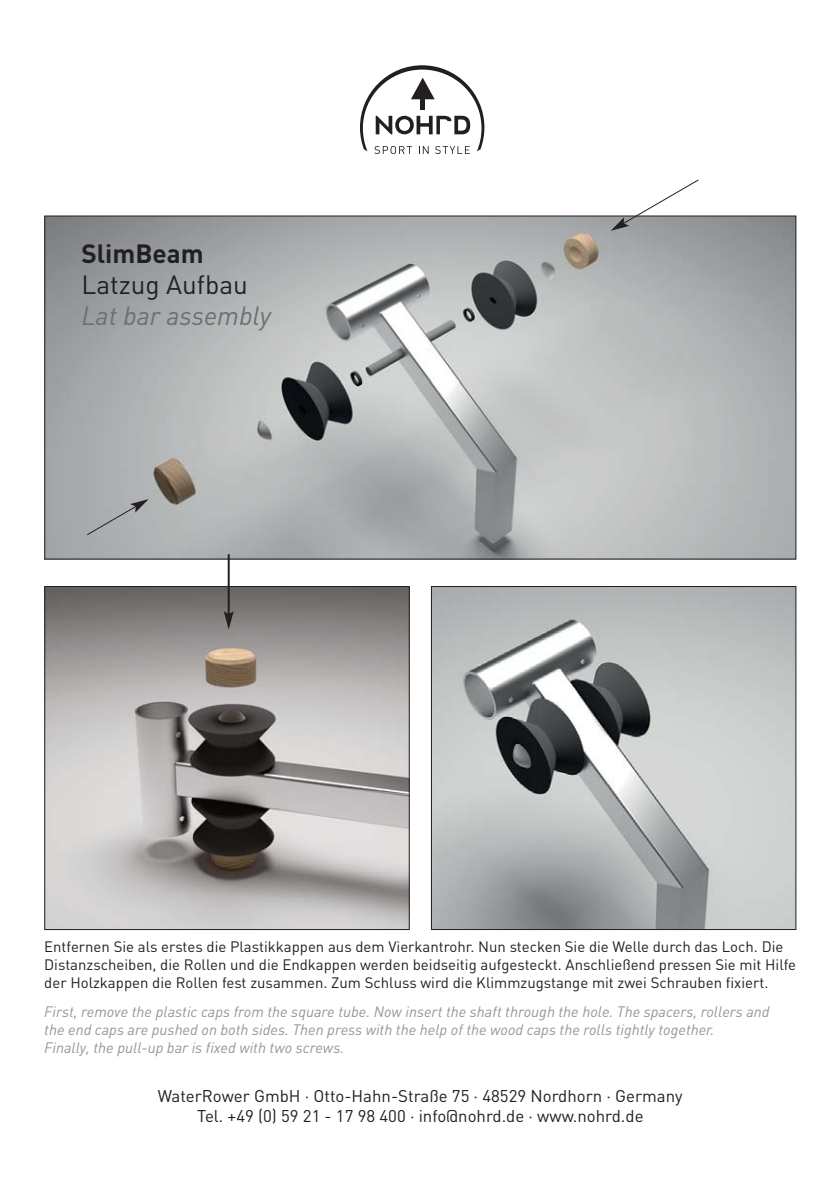
<style>
.page{position:relative;width:840px;height:1191px;background:#fff}
.page>*{position:absolute;margin:0;border:0;box-sizing:border-box;transform-origin:0 0}
.t1{font:italic 26.2px "DIN";color:#6d6e70}
.t2{font:26.2px "DIN";color:#231f20}
.t3{font:700 26.2px "DIN";color:#231f20}
.t4{font:16.8px/20.2px "DIN";color:#231f20;text-align:center}
.t5{font:15px/18px "DIN";color:#231f20}
.t6{font:italic 15px/18px "DIN";color:#939598}
</style>
<div class="page">
<img style="left:46px;top:217px;width:748px;height:340px">
<img style="left:46px;top:588px;width:361px;height:340px">
<div style="left:44px;top:586px;width:365px;height:344px;border:1px solid #231f20"></div>
<img style="left:432px;top:588px;width:362px;height:340px">
<div style="left:430px;top:586px;width:366px;height:344px;border:1px solid #231f20"></div>
<svg style="left:360px;top:65px;width:124px;height:89px"></svg>
<div style="left:420px;top:99px;width:5px;height:11px;background:#231f20"></div>
<hr style="left:227px;top:554px;width:2px;height:60px;background:#231f20">
<svg style="left:223px;top:611px;width:10px;height:18px"></svg>
<svg style="left:86px;top:499px;width:63px;height:37px;background:#a3a7aa"></svg>
<svg style="left:610px;top:179px;width:89px;height:52px"></svg>
<h1 class="t3" style="left:81px;top:244px;width:124px">SlimBeam</h1>
<h1 class="t2" style="left:81px;top:276px;width:168px">Latzug Aufbau</h1>
<h1 class="t1" style="left:81px;top:307px;width:191px">Lat bar assembly</h1>
<p class="t5" style="left:44px;top:939px;width:753px">Entfernen Sie als erstes die Plastikkappen aus dem Vierkantrohr. Nun stecken Sie die Welle durch das Loch. Die<br>Distanzscheiben, die Rollen und die Endkappen werden beidseitig aufgesteckt. Anschließend pressen Sie mit Hilfe der Holzkappen die Rollen fest zusammen. Zum Schluss wird die Klimmzugstange mit zwei Schrauben fixiert.</p>
<p class="t6" style="left:44px;top:1004px;width:726px">First, remove the plastic caps from the square tube. Now insert the shaft through the hole. The spacers, rollers and the end caps are pushed on both sides. Then press with the help of the wood caps the rolls tightly together.<br>Finally, the pull-up bar is fixed with two screws.</p>
<p class="t4" style="left:158px;top:1087px;width:526px">WaterRower GmbH · Otto-Hahn-Straße 75 · 48529 Nordhorn · Germany<br>Tel. +49 (0) 59 21 - 17 98 400 · info@nohrd.de · www.nohrd.de</p>
</div>
